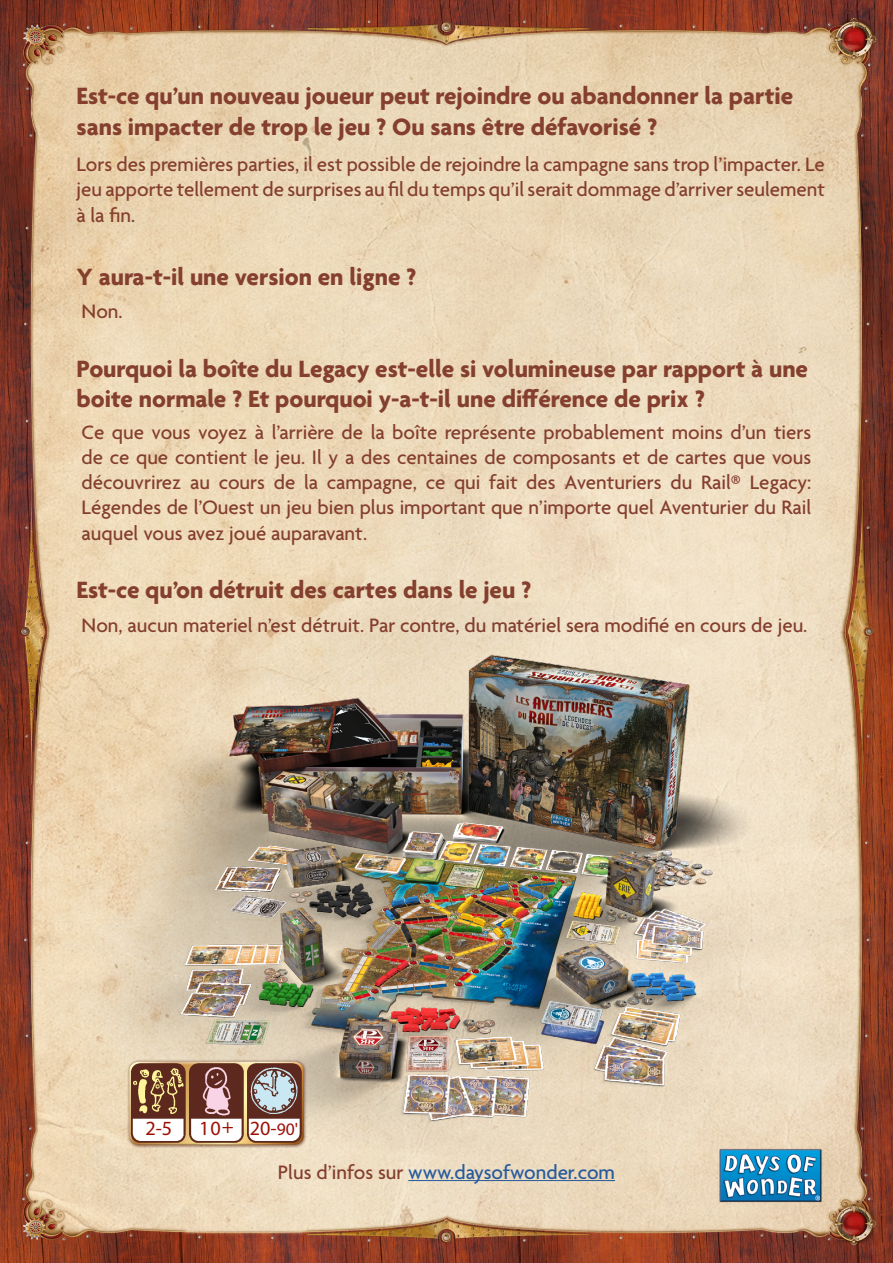
<style>
.page{position:relative;width:893px;height:1263px;background:#fff}
.page>*{position:absolute;margin:0;border:0;box-sizing:border-box;transform-origin:0 0}
.t1{font:700 25.5px/30.6px "Agenda";color:#843f2e}
.t2{font:500 21px/25.2px "Agenda";color:#843f2e;text-align:justify}
.t3{font:500 21px "Agenda";color:#275b9b}
.t4{font:20.25px "Myriad Pro";color:#9c1006}
.s1{font-size:17.55px}
.s2{color:#843f2e}
</style>
<div class="page">
<img style="left:0;top:0;width:893px;height:1263px">
<img style="left:54px;top:603px;width:785px;height:570px">
<img style="left:703px;top:1133px;width:136px;height:86px">
<div style="left:126px;top:1059px;width:181px;height:89px;background:#5d291e;opacity:.75"></div>
<div style="left:126px;top:1058px;width:181px;height:83px;background:#fff;opacity:.75"></div>
<div style="left:126px;top:1064px;width:181px;height:81px;background:#947f2d;opacity:.75"></div>
<img style="left:130px;top:1063px;width:172px;height:80px">
<hr style="left:408px;top:1180px;width:207px;height:1px;background:#275b9b">
<p class="t1" style="left:77px;top:82px;width:718px">Est-ce qu’un nouveau joueur peut rejoindre ou abandonner la partie sans impacter de trop le jeu ? Ou sans être défavorisé ?</p>
<p class="t2" style="left:77px;top:153px;width:750px">Lors des premières parties, il est possible de rejoindre la campagne sans trop l’impacter. Le jeu apporte tellement de surprises au fil du temps qu’il serait dommage d’arriver seulement à la fin.</p>
<p class="t1" style="left:77px;top:263px;width:341px">Y aura-t-il une version en ligne ?</p>
<p class="t2" style="left:82px;top:300px;width:43px">Non.</p>
<p class="t1" style="left:77px;top:355px;width:733px">Pourquoi la boîte du Legacy est-elle si volumineuse par rapport à une boite normale ? Et pourquoi y-a-t-il une différence de prix ?</p>
<p class="t2" style="left:82px;top:421px;width:731px">Ce que vous voyez à l’arrière de la boîte représente probablement moins d’un tiers de ce que contient le jeu. Il y a des centaines de composants et de cartes que vous découvrirez au cours de la campagne, ce qui fait des Aventuriers du Rail® Legacy:<br>Légendes de l’Ouest un jeu bien plus important que n’importe quel Aventurier du Rail auquel vous avez joué auparavant.</p>
<p class="t1" style="left:77px;top:576px;width:456px">Est-ce qu’on détruit des cartes dans le jeu ?</p>
<p class="t2" style="left:82px;top:613px;width:727px">Non, aucun materiel n’est détruit. Par contre, du matériel sera modifié en cours de jeu.</p>
<p class="t4" style="left:145px;top:1115px;width:28px">2-5</p>
<p class="t4" style="left:199px;top:1115px;width:100px">10+ 20-<span class="s1">90'</span></p>
<p class="t3" style="left:278px;top:1161px;width:339px"><span class="s2">Plus d’infos sur</span> www.daysofwonder.com</p>
</div>
